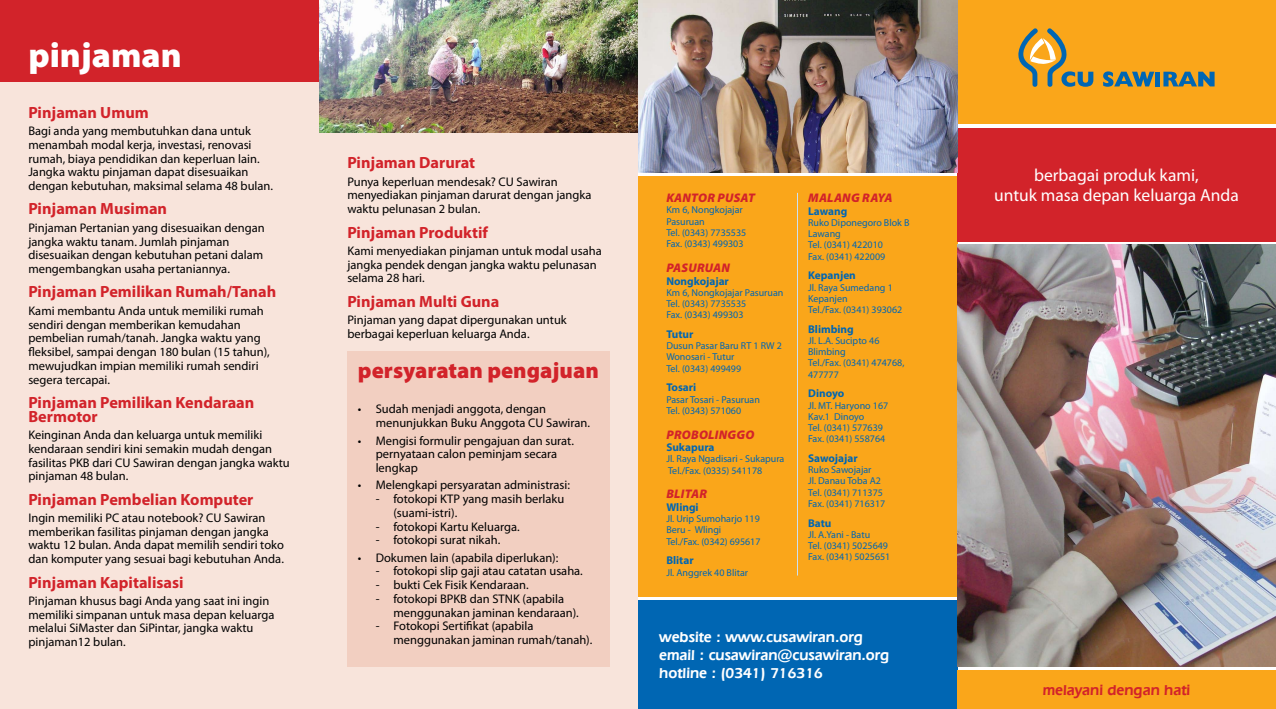
<style>
.page{position:relative;width:1276px;height:709px;background:#fff}
.page>*{position:absolute;margin:0;border:0;box-sizing:border-box;transform-origin:0 0}
.t1{font:900 35px "Myriad Pro";color:#fff}
.t2{font:900 22.5px "Myriad Pro";color:#d2232a}
.t3{font:17.5px/20px "Myriad Pro";color:#fff;text-align:center}
.t4{font:700 16.25px/13.8px "Myriad Pro";color:#d2232a}
.t5{font:600 15px/18px "Eras IT Cby BT";color:#fff}
.t6{font:600 15px "Eras IT Cby BT";color:#d2232a}
.t7{font:12.5px/13.8px "Myriad Pro";color:#000}
.t8{font:italic 900 12.5px "Myriad Pro";letter-spacing:.02em;color:#d2232a}
.t9{font:700 11.25px "Myriad Pro";color:#0066b3}
.t10{font:10px/11.2px "Myriad Pro";color:#0066b3}
</style>
<div class="page">
<div style="left:638px;top:600px;width:319px;height:109px;background:#0066b3"></div>
<div style="left:957px;top:0;width:319px;height:124px;background:#faa61a"></div>
<svg style="left:1018px;top:28px;width:75px;height:59px"></svg>
<svg style="left:1103px;top:71px;width:51px;height:16px"></svg>
<div style="left:1155px;top:72px;width:5px;height:14px;background:#0066b3"></div>
<svg style="left:1163px;top:72px;width:51px;height:14px"></svg>
<div style="left:957px;top:670px;width:319px;height:39px;background:#faa61a"></div>
<div style="left:638px;top:176px;width:319px;height:421px;background:#faa61a"></div>
<hr style="left:797px;top:193px;width:1px;height:382px;background:#cce0f0">
<div style="left:957px;top:128px;width:319px;height:113px;background:#d2232a"></div>
<img style="left:957px;top:244px;width:319px;height:422px">
<div style="left:0;top:0;width:638px;height:709px;background:#f8e4db"></div>
<div style="left:0;top:0;width:319px;height:81px;background:#d2232a"></div>
<img style="left:319px;top:0;width:319px;height:133px">
<div style="left:347px;top:351px;width:262px;height:315px;background:#f2cfc1"></div>
<img style="left:638px;top:0;width:319px;height:173px">
<h1 class="t1" style="left:28px;top:32px;width:155px">pinjaman</h1>
<h3 class="t4" style="left:28px;top:105px;width:122px">Pinjaman Umum</h3>
<p class="t7" style="left:28px;top:124px;width:246px">Bagi anda yang membutuhkan dana untuk menambah modal kerja, investasi, renovasi rumah, biaya pendidikan dan keperluan lain.<br>Jangka waktu pinjaman dapat disesuaikan dengan kebutuhan, maksimal selama 48 bulan.</p>
<h3 class="t4" style="left:28px;top:202px;width:140px">Pinjaman Musiman</h3>
<p class="t7" style="left:28px;top:220px;width:238px">Pinjaman Pertanian yang disesuaikan dengan jangka waktu tanam. Jumlah pinjaman disesuaikan dengan kebutuhan petani dalam mengembangkan usaha pertaniannya.</p>
<h3 class="t4" style="left:28px;top:284px;width:249px">Pinjaman Pemilikan Rumah/Tanah</h3>
<p class="t7" style="left:28px;top:303px;width:243px">Kami membantu Anda untuk memiliki rumah sendiri dengan memberikan kemudahan pembelian rumah/tanah. Jangka waktu yang fleksibel, sampai dengan 180 bulan (15 tahun), mewujudkan impian memiliki rumah sendiri segera tercapai.</p>
<h3 class="t4" style="left:28px;top:395px;width:227px">Pinjaman Pemilikan Kendaraan<br>Bermotor</h3>
<p class="t7" style="left:28px;top:428px;width:263px">Keinginan Anda dan keluarga untuk memiliki kendaraan sendiri kini semakin mudah dengan fasilitas PKB dari CU Sawiran dengan jangka waktu pinjaman 48 bulan.</p>
<h3 class="t4" style="left:28px;top:492px;width:227px">Pinjaman Pembelian Komputer</h3>
<p class="t7" style="left:28px;top:510px;width:257px">Ingin memiliki PC atau notebook? CU Sawiran memberikan fasilitas pinjaman dengan jangka waktu 12 bulan. Anda dapat memilih sendiri toko dan komputer yang sesuai bagi kebutuhan Anda.</p>
<h3 class="t4" style="left:28px;top:574px;width:157px">Pinjaman Kapitalisasi</h3>
<p class="t7" style="left:28px;top:593px;width:247px">Pinjaman khusus bagi Anda yang saat ini ingin memiliki simpanan untuk masa depan keluarga melalui SiMaster dan SiPintar, jangka waktu pinjaman12 bulan.</p>
<h3 class="t4" style="left:347px;top:155px;width:129px">Pinjaman Darurat</h3>
<p class="t7" style="left:347px;top:174px;width:246px">Punya keperluan mendesak? CU Sawiran menyediakan pinjaman darurat dengan jangka waktu pelunasan 2 bulan.</p>
<h3 class="t4" style="left:347px;top:225px;width:142px">Pinjaman Produktif</h3>
<p class="t7" style="left:347px;top:243px;width:256px">Kami menyediakan pinjaman untuk modal usaha jangka pendek dengan jangka waktu pelunasan selama 28 hari.</p>
<h3 class="t4" style="left:347px;top:294px;width:154px">Pinjaman Multi Guna</h3>
<p class="t7" style="left:347px;top:313px;width:221px">Pinjaman yang dapat dipergunakan untuk berbagai keperluan keluarga Anda.</p>
<h2 class="t2" style="left:358px;top:356px;width:242px">persyaratan pengajuan</h2>
<p class="t7" style="left:376px;top:402px;width:216px;text-indent:-18px">• Sudah menjadi anggota, dengan menunjukkan Buku Anggota CU Sawiran.</p>
<p class="t7" style="left:376px;top:433px;width:200px;text-indent:-18px">• Mengisi formulir pengajuan dan surat. pernyataan calon peminjam secara lengkap</p>
<p class="t7" style="left:358px;top:478px;width:213px">• Melengkapi persyaratan administrasi:</p>
<p class="t7" style="left:393px;top:492px;width:172px;text-indent:-18px">- fotokopi KTP yang masih berlaku (suami-istri).</p>
<p class="t7" style="left:376px;top:519px;width:145px">- fotokopi Kartu Keluarga.</p>
<p class="t7" style="left:376px;top:533px;width:126px">- fotokopi surat nikah.</p>
<p class="t7" style="left:358px;top:550px;width:202px">• Dokumen lain (apabila diperlukan):</p>
<p class="t7" style="left:376px;top:564px;width:209px">- fotokopi slip gaji atau catatan usaha.</p>
<p class="t7" style="left:376px;top:578px;width:154px">- bukti Cek Fisik Kendaraan.</p>
<p class="t7" style="left:393px;top:591px;width:187px;text-indent:-18px">- fotokopi BPKB dan STNK (apabila menggunakan jaminan kendaraan).</p>
<p class="t7" style="left:393px;top:619px;width:200px;text-indent:-18px">- Fotokopi Sertifikat (apabila menggunakan jaminan rumah/tanah).</p>
<p class="t8" style="left:666px;top:190px;width:90px">KANTOR PUSAT</p>
<p class="t10" style="left:666px;top:204px;width:81px">Km 6, Nongkojajar<br>Pasuruan<br>Tel. (0343) 7735535<br>Fax. (0343) 499303</p>
<p class="t8" style="left:666px;top:259px;width:65px">PASURUAN</p>
<p class="t9" style="left:666px;top:273px;width:64px">Nongkojajar</p>
<p class="t10" style="left:666px;top:287px;width:119px">Km 6, Nongkojajar Pasuruan<br>Tel. (0343) 7735535<br>Fax. (0343) 499303</p>
<p class="t9" style="left:666px;top:327px;width:29px">Tutur</p>
<p class="t10" style="left:666px;top:340px;width:117px">Dusun Pasar Baru RT 1 RW 2<br>Wonosari - Tutur<br>Tel. (0343) 499499</p>
<p class="t9" style="left:666px;top:380px;width:31px">Tosari</p>
<p class="t10" style="left:666px;top:393px;width:95px">Pasar Tosari - Pasuruan<br>Tel. (0343) 571060</p>
<p class="t8" style="left:666px;top:426px;width:89px">PROBOLINGGO</p>
<p class="t9" style="left:666px;top:440px;width:50px">Sukapura</p>
<p class="t10" style="left:666px;top:453px;width:120px">Jl. Raya Ngadisari - Sukapura<br>Tel./Fax. (0335) 541178</p>
<p class="t8" style="left:666px;top:486px;width:42px">BLITAR</p>
<p class="t9" style="left:666px;top:500px;width:34px">Wlingi</p>
<p class="t10" style="left:666px;top:513px;width:96px">Jl. Urip Sumoharjo 119<br>Beru - Wlingi<br>Tel./Fax. (0342) 695617</p>
<p class="t9" style="left:666px;top:553px;width:29px">Blitar</p>
<p class="t10" style="left:666px;top:566px;width:83px">Jl. Anggrek 40 Blitar</p>
<p class="t8" style="left:808px;top:190px;width:86px">MALANG RAYA</p>
<p class="t9" style="left:808px;top:204px;width:41px">Lawang</p>
<p class="t10" style="left:808px;top:217px;width:103px">Ruko Diponegoro Blok B<br>Lawang<br>Tel. (0341) 422010<br>Fax. (0341) 422009</p>
<p class="t9" style="left:808px;top:268px;width:49px">Kepanjen</p>
<p class="t10" style="left:808px;top:281px;width:96px">Jl. Raya Sumedang 1<br>Kepanjen<br>Tel./Fax. (0341) 393062</p>
<p class="t9" style="left:808px;top:321px;width:47px">Blimbing</p>
<p class="t10" style="left:808px;top:335px;width:98px">Jl. L.A. Sucipto 46<br>Blimbing<br>Tel./Fax. (0341) 474768,<br>477777</p>
<p class="t9" style="left:808px;top:386px;width:38px">Dinoyo</p>
<p class="t10" style="left:808px;top:399px;width:82px">Jl. MT. Haryono 167<br>Kav.1 Dinoyo<br>Tel. (0341) 577639<br>Fax. (0341) 558764</p>
<p class="t9" style="left:808px;top:451px;width:51px">Sawojajar</p>
<p class="t10" style="left:808px;top:464px;width:79px">Ruko Sawojajar<br>Jl. Danau Toba A2<br>Tel. (0341) 711375<br>Fax. (0341) 716317</p>
<p class="t9" style="left:808px;top:515px;width:25px">Batu</p>
<p class="t10" style="left:808px;top:528px;width:84px">Jl. A.Yani - Batu<br>Tel. (0341) 5025649<br>Fax. (0341) 5025651</p>
<p class="t5" style="left:659px;top:628px;width:231px">website : www.cusawiran.org email : cusawiran@cusawiran.org hotline : (0341) 716316</p>
<h3 class="t3" style="left:994px;top:165px;width:246px">berbagai produk kami,<br>untuk masa depan keluarga Anda</h3>
<p class="t6" style="left:1042px;top:681px;width:149px">melayani dengan hati</p>
</div>
